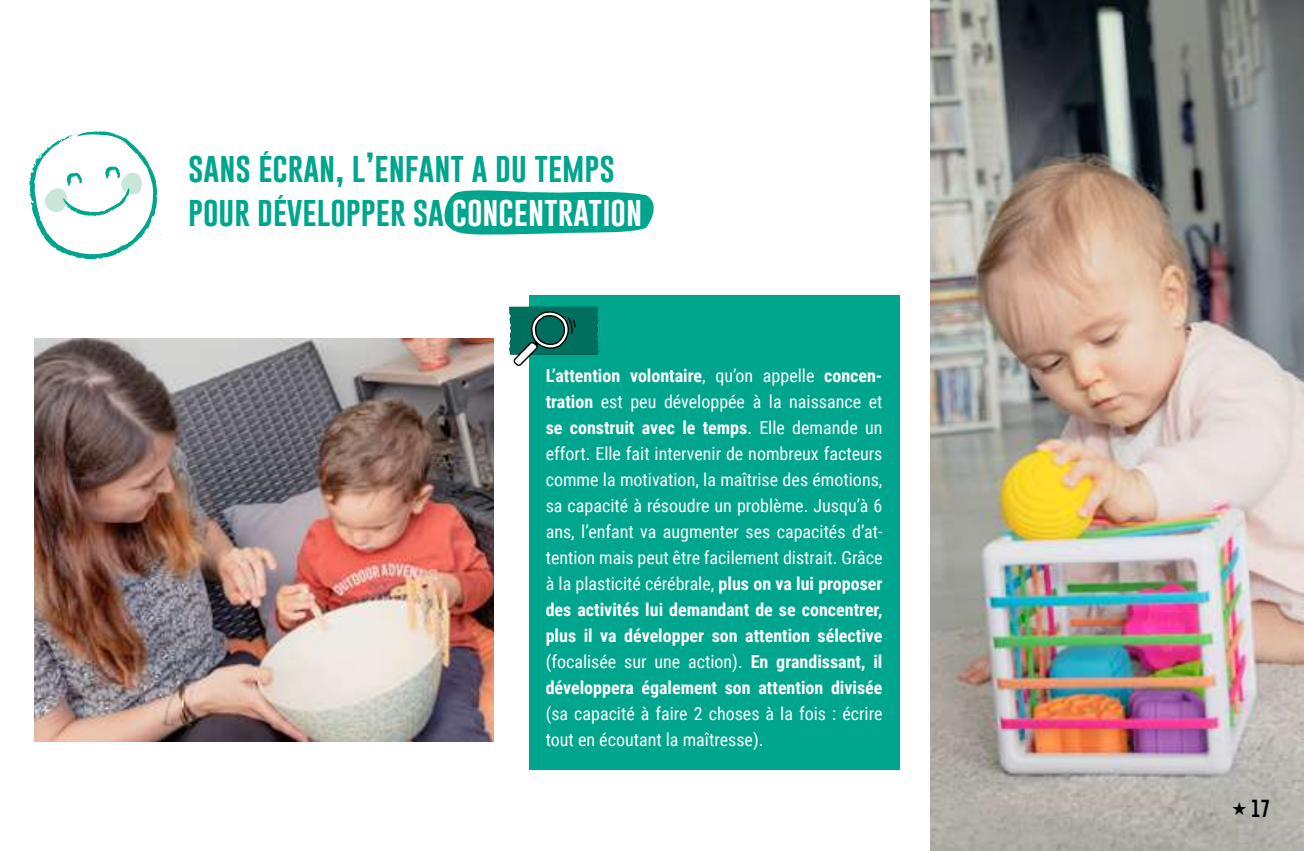
<style>
.page{position:relative;width:1304px;height:851px;background:#fff}
.page>*{position:absolute;margin:0;border:0;box-sizing:border-box;transform-origin:0 0}
.t1{font:30.8px/44px "Gobold";color:#00a58d}
.t2{font:18px/26px "Roboto Condensed";color:#fff;text-align:justify}
.t3{font:18px "Gobold";color:#000}
.s1{color:#fff}
.s2{font-weight:700}
.s3{font-family:"Starz 2"}
</style>
<div class="page">
<svg style="left:444px;top:190px;width:210px;height:44px;background:#1aae98"></svg>
<img style="left:930px;top:0;width:374px;height:850px">
<svg style="left:29px;top:131px;width:132px;height:129px"></svg>
<img style="left:34px;top:339px;width:460px;height:402px">
<div style="left:529px;top:295px;width:370px;height:475px;background:#00a58d"></div>
<svg style="left:509px;top:307px;width:90px;height:60px"></svg>
<h1 class="t1" style="left:188px;top:145px;width:456px">SANS ÉCRAN, L’ENFANT A DU TEMPS<br>POUR DÉVELOPPER SA <span class="s1">CONCENTRATION</span></h1>
<p class="t2" style="left:546px;top:362px;width:338px"><span class="s2">L’attention volontaire</span>, qu’on appelle <span class="s2">concen&shy;tration</span> est peu développée à la naissance et <span class="s2">se construit avec le temps</span>. Elle demande un effort. Elle fait intervenir de nombreux facteurs comme la motivation, la maîtrise des émotions, sa capacité à résoudre un problème. Jusqu’à 6 ans, l’enfant va augmenter ses capacités d’at&shy;tention mais peut être facilement distrait. Grâce à la plasticité cérébrale, <span class="s2">plus on va lui proposer des activités lui demandant de se concentrer, plus il va développer son attention sélective </span>(focalisée sur une action). <span class="s2">En grandissant, il développera également son attention divisée</span></p>
<p class="t2" style="left:546px;top:699px;width:338px">(sa capacité à faire 2 choses à la fois : écrire tout en écoutant la maîtresse).</p>
<p class="t3" style="left:1232px;top:796px;width:40px"><span class="s3">a</span> 17</p>
</div>
